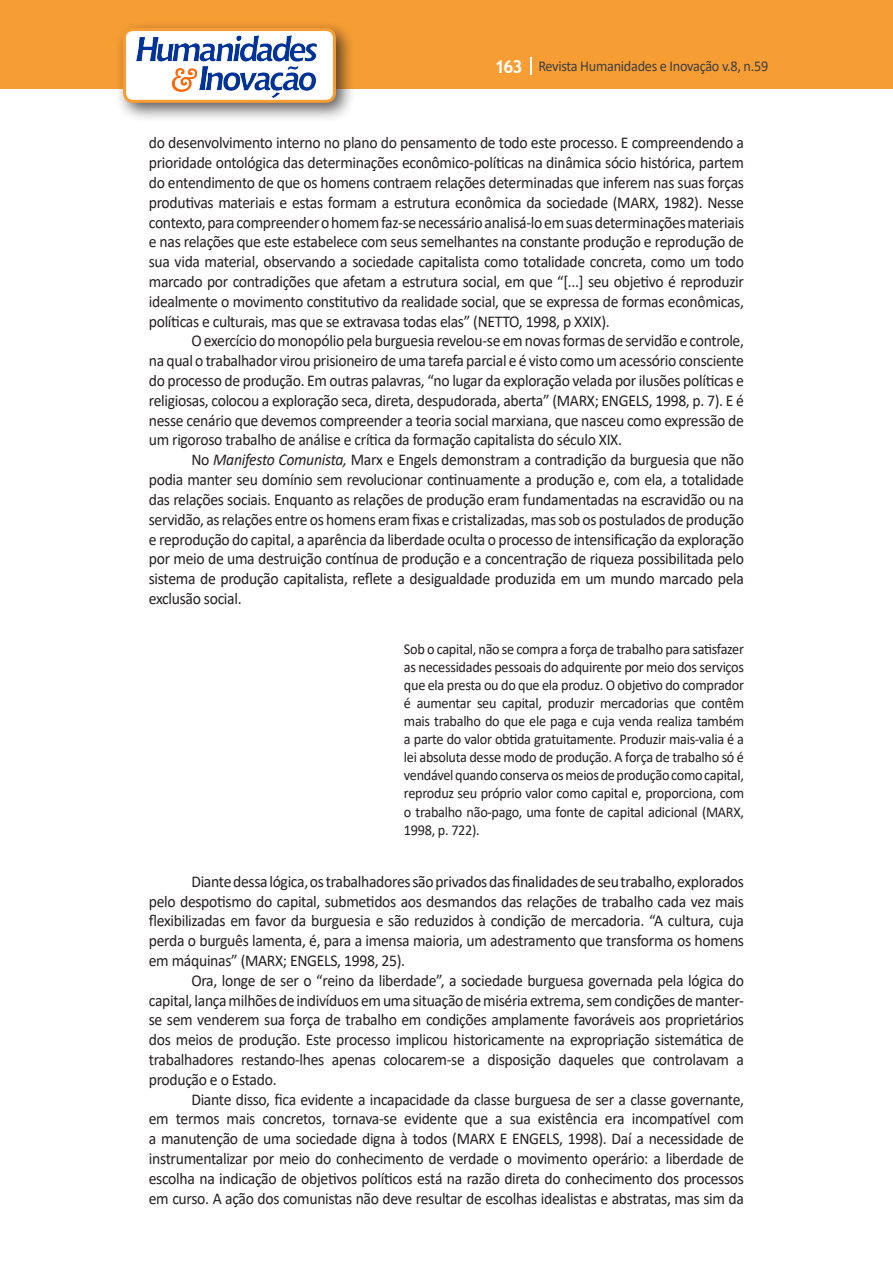
<style>
.page{position:relative;width:893px;height:1263px;background:#fff}
.page>*{position:absolute;margin:0;border:0;box-sizing:border-box;transform-origin:0 0}
.texto{font:16.5px/19.8px "Calibri";letter-spacing:-.02em;color:#231f20;text-align:justify;scale:.95 1}
.citacao{font:15px/18px "Calibri";letter-spacing:-.02em;color:#231f20;text-align:justify;scale:.95 1}
.t1{font:15px "Calibri";letter-spacing:-.02em;color:#3e3e3f;scale:.95 1}
.s1{font-family:"Trebuchet MS";font-weight:700;font-size:18px;color:#fff}
.s2{font-style:italic}
</style>
<div class="page">
<div style="left:0;top:0;width:893px;height:88px;background:#f69e34"></div>
<svg style="left:530px;top:57px;width:2px;height:18px"></svg>
<div style="left:115px;top:20px;width:241px;height:103px;background:#231f20;opacity:.75"></div>
<div style="left:125px;top:30px;width:209px;height:71px;background:#fff;border-radius:9px"></div>
<div style="left:123px;top:28px;width:213px;height:75px;border:3px solid #f69e34;border-radius:9px"></div>
<img style="left:136px;top:36px;width:181px;height:61px">
<p class="t1" style="left:495px;top:56px;width:290px"><span class="s1">163</span> Revista Humanidades e Inovação v.8, n.59</p>
<p class="texto" style="left:149px;top:133px;width:628px">do desenvolvimento interno no plano do pensamento de todo este processo. E compreendendo a prioridade ontológica das determinações econômico-políticas na dinâmica sócio histórica, partem do entendimento de que os homens contraem relações determinadas que inferem nas suas forças produtivas materiais e estas formam a estrutura econômica da sociedade (MARX, 1982). Nesse contexto, para compreender o homem faz-se necessário analisá-lo em suas determinações materiais e nas relações que este estabelece com seus semelhantes na constante produção e reprodução de sua vida material, observando a sociedade capitalista como totalidade concreta, como um todo marcado por contradições que afetam a estrutura social, em que “[...] seu objetivo é reproduzir idealmente o movimento constitutivo da realidade social, que se expressa de formas econômicas, políticas e culturais, mas que se extravasa todas elas” (NETTO, 1998, p XXIX).</p>
<p class="texto" style="left:149px;top:331px;width:628px;text-indent:43px">O exercício do monopólio pela burguesia revelou-se em novas formas de servidão e controle, na qual o trabalhador virou prisioneiro de uma tarefa parcial e é visto como um acessório consciente do processo de produção. Em outras palavras, “no lugar da exploração velada por ilusões políticas e religiosas, colocou a exploração seca, direta, despudorada, aberta” (MARX; ENGELS, 1998, p. 7). E é nesse cenário que devemos compreender a teoria social marxiana, que nasceu como expressão de um rigoroso trabalho de análise e crítica da formação capitalista do século XIX.</p>
<p class="texto" style="left:149px;top:449px;width:628px;text-indent:43px">No <span class="s2">Manifesto Comunista,</span> Marx e Engels demonstram a contradição da burguesia que não podia manter seu domínio sem revolucionar continuamente a produção e, com ela, a totalidade das relações sociais. Enquanto as relações de produção eram fundamentadas na escravidão ou na servidão, as relações entre os homens eram fixas e cristalizadas, mas sob os postulados de produção e reprodução do capital, a aparência da liberdade oculta o processo de intensificação da exploração por meio de uma destruição contínua de produção e a concentração de riqueza possibilitada pelo sistema de produção capitalista, reflete a desigualdade produzida em um mundo marcado pela exclusão social.</p>
<p class="citacao" style="left:404px;top:640px;width:360px">Sob o capital, não se compra a força de trabalho para satisfazer as necessidades pessoais do adquirente por meio dos serviços que ela presta ou do que ela produz. O objetivo do comprador é aumentar seu capital, produzir mercadorias que contêm mais trabalho do que ele paga e cuja venda realiza também a parte do valor obtida gratuitamente. Produzir mais-valia é a lei absoluta desse modo de produção. A força de trabalho só é vendável quando conserva os meios de produção como capital, reproduz seu próprio valor como capital e, proporciona, com o trabalho não-pago, uma fonte de capital adicional (MARX, 1998, p. 722).</p>
<p class="texto" style="left:149px;top:871px;width:628px;text-indent:43px">Diante dessa lógica, os trabalhadores são privados das finalidades de seu trabalho, explorados pelo despotismo do capital, submetidos aos desmandos das relações de trabalho cada vez mais flexibilizadas em favor da burguesia e são reduzidos à condição de mercadoria. “A cultura, cuja perda o burguês lamenta, é, para a imensa maioria, um adestramento que transforma os homens em máquinas” (MARX; ENGELS, 1998, 25).</p>
<p class="texto" style="left:149px;top:970px;width:628px;text-indent:43px">Ora, longe de ser o “reino da liberdade”, a sociedade burguesa governada pela lógica do capital, lança milhões de indivíduos em uma situação de miséria extrema, sem condições de manter&shy;se sem venderem sua força de trabalho em condições amplamente favoráveis aos proprietários dos meios de produção. Este processo implicou historicamente na expropriação sistemática de trabalhadores restando-lhes apenas colocarem-se a disposição daqueles que controlavam a produção e o Estado.</p>
<p class="texto" style="left:149px;top:1089px;width:628px;text-indent:43px">Diante disso, fica evidente a incapacidade da classe burguesa de ser a classe governante, em termos mais concretos, tornava-se evidente que a sua existência era incompatível com a manutenção de uma sociedade digna à todos (MARX E ENGELS, 1998). Daí a necessidade de instrumentalizar por meio do conhecimento de verdade o movimento operário: a liberdade de escolha na indicação de objetivos políticos está na razão direta do conhecimento dos processos em curso. A ação dos comunistas não deve resultar de escolhas idealistas e abstratas, mas sim da</p>
</div>
